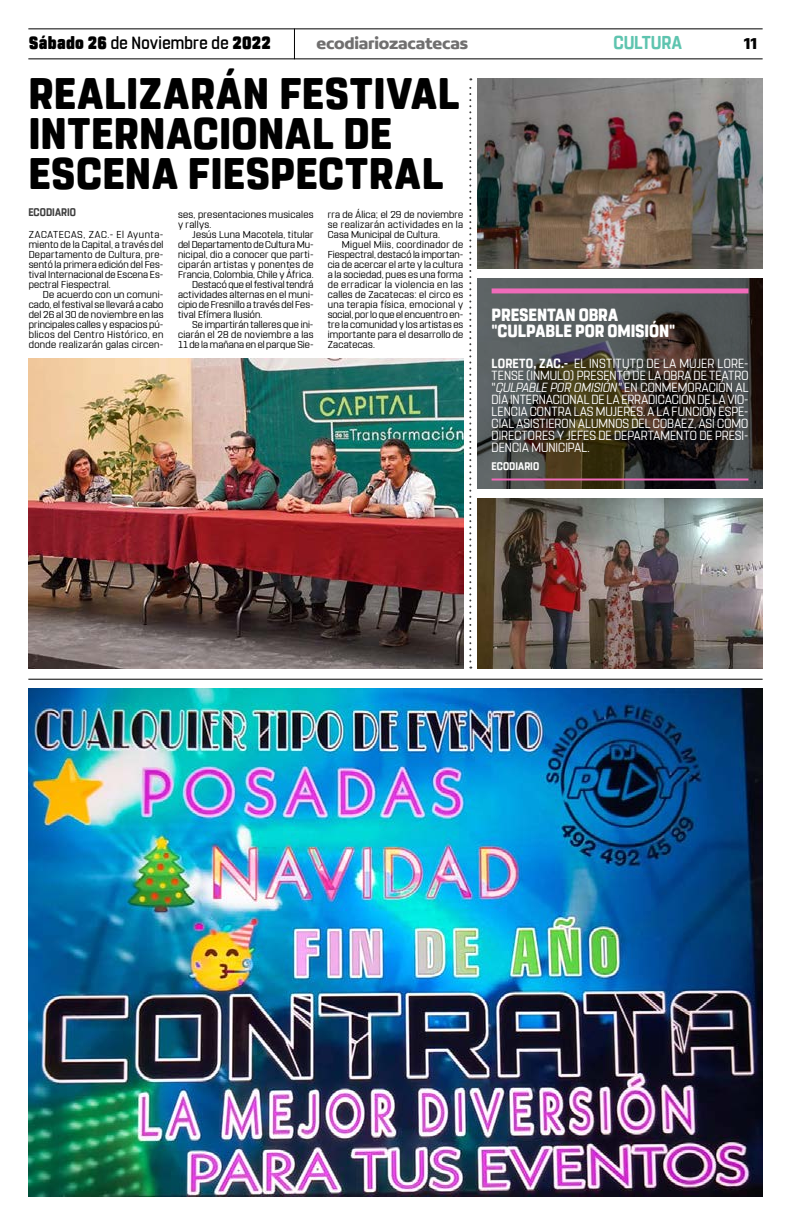
<style>
.page{position:relative;width:791px;height:1225px;background:#fff}
.page>*{position:absolute;margin:0;border:0;box-sizing:border-box;transform-origin:0 0}
.t1{font:800 44px/40px "Rohn Rounded";letter-spacing:.015em;color:#000;scale:.95 1}
.t2{font:700 18.6px "Rohn Rounded";letter-spacing:-.01em;color:#5ec4af;scale:.91 1}
.t3{font:800 17.6px/16px "Rohn Rounded";letter-spacing:-.005em;color:#fff;scale:.91 1}
.t4{font:500 17.6px "Rohn Rounded";letter-spacing:.015em;color:#000;scale:.91 1}
.t5{font:700 16.9px "Concord";letter-spacing:-.01em;color:#706f6f}
.t6{font:700 16.9px "Concord";color:#000}
.t7{font:13.2px/12px "Rohn Rounded";letter-spacing:.005em;color:#fff;text-align:justify;scale:.91 1}
.t8{font:700 11px "Rohn Rounded";letter-spacing:.005em;color:#3d3d3d;scale:.91 1}
.t9{font:700 11px "Rohn Rounded";letter-spacing:.005em;color:#fff;scale:.91 1}
.t10{font:10px/10px "Rohn Rounded";letter-spacing:.02em;color:#000;text-align:justify}
.t11{font:10px "Rohn Rounded";color:#000}
.s1{font-weight:900}
.s2{font-weight:700}
.s3{font-style:italic}
</style>
<div class="page">
<hr style="left:28px;top:28px;width:735px;height:1px;background:#000">
<hr style="left:28px;top:58px;width:735px;height:1px;background:#000">
<hr style="left:294px;top:29px;width:1px;height:30px;background:#000">
<svg style="left:469px;top:78px;width:2px;height:590px"></svg>
<img style="left:28px;top:688px;width:735px;height:508px">
<hr style="left:28px;top:678px;width:735px;height:1px;background:#000">
<img style="left:28px;top:358px;width:435px;height:310px">
<img style="left:477px;top:78px;width:286px;height:190px">
<img style="left:477px;top:498px;width:286px;height:170px">
<svg style="left:477px;top:278px;width:286px;height:210px;background:#403e39"></svg>
<div style="left:492px;top:288px;width:256px;height:5px;background:#f06bba"></div>
<hr style="left:492px;top:478px;width:256px;height:2px;background:#f06bba">
<h3 class="t4" style="left:29px;top:33px;width:267px"><span class="s1">Sábado 26</span> de Noviembre de <span class="s1">2022</span></h3>
<h3 class="t5" style="left:316px;top:33px;width:153px">ecodiariozacatecas</h3>
<h2 class="t2" style="left:613px;top:32px;width:77px">CULTURA</h2>
<h3 class="t6" style="left:744px;top:33px;width:15px">11</h3>
<h1 class="t1" style="left:28px;top:75px;width:455px">REALIZARÁN FESTIVAL<br>INTERNACIONAL DE<br>ESCENA FIESPECTRAL</h1>
<p class="t8" style="left:28px;top:206px;width:54px">ECODIARIO</p>
<p class="t10" style="left:178px;top:210px;width:137px">ses, presentaciones musicales y rallys.</p>
<p class="t10" style="left:192px;top:230px;width:123px">Jesús Luna Macotela, titular</p>
<p class="t11" style="left:178px;top:239px;width:137px">del Departamento de Cultura Mu-</p>
<p class="t10" style="left:178px;top:250px;width:137px">nicipal, dio a conocer que parti-</p>
<p class="t10" style="left:178px;top:260px;width:137px">ciparán artistas y ponentes de</p>
<p class="t10" style="left:178px;top:270px;width:137px">Francia, Colombia, Chile y África.</p>
<p class="t10" style="left:192px;top:280px;width:123px">Destacó que el festival tendrá</p>
<p class="t10" style="left:178px;top:290px;width:137px">actividades alternas en el muni-</p>
<p class="t11" style="left:178px;top:299px;width:137px">cipio de Fresnillo a través del Fes-</p>
<p class="t10" style="left:178px;top:310px;width:86px">tival Efímera Ilusión.</p>
<p class="t10" style="left:192px;top:320px;width:123px">Se impartirán talleres que ini-</p>
<p class="t10" style="left:178px;top:330px;width:137px">ciarán el 28 de noviembre a las</p>
<p class="t11" style="left:178px;top:339px;width:137px">11 de la mañana en el parque Sie-</p>
<p class="t10" style="left:29px;top:230px;width:136px">ZACATECAS, ZAC.- El Ayunta&shy;miento de la Capital, a través del Departamento de Cultura, pre&shy;sentó la primera edición del Fes&shy;tival Internacional de Escena Es&shy;pectral Fiespectral.</p>
<p class="t10" style="left:29px;top:290px;width:136px;text-indent:14px">De acuerdo con un comuni&shy;cado, el festival se llevará a cabo del 26 al 30 de noviembre en las principales calles y espacios pú&shy;blicos del Centro Histórico, en donde realizarán galas circen-</p>
<p class="t10" style="left:328px;top:210px;width:137px">rra de Álica; el 29 de noviembre se realizarán actividades en la Casa Municipal de Cultura.</p>
<p class="t10" style="left:328px;top:240px;width:137px;text-indent:14px">Miguel Miis, coordinador de Fiespectral, destacó la importan&shy;cia de acercar el arte y la cultura a la sociedad, pues es una forma de erradicar la violencia en las calles de Zacatecas: el circo es una terapia física, emocional y social, por lo que el encuentro en&shy;tre la comunidad y los artistas es importante para el desarrollo de Zacatecas.</p>
<h3 class="t3" style="left:492px;top:307px;width:203px">PRESENTAN OBRA "CULPABLE POR OMISIÓN"</h3>
<p class="t7" style="left:492px;top:357px;width:284px"><span class="s2">LORETO, ZAC.-</span> EL INSTITUTO DE LA MUJER LORE-TENSE (INMULO) PRESENTÓ DE LA OBRA DE TEATRO "<span class="s3">CULPABLE POR OMISIÓN"</span> EN CONMEMORACIÓN AL DÍA INTERNACIONAL DE LA ERRADICACIÓN DE LA VIO-LENCIA CONTRA LAS MUJERES. A LA FUNCIÓN ESPE-CIAL ASISTIERON ALUMNOS DEL COBAEZ, ASÍ COMO DIRECTORES Y JEFES DE DEPARTAMENTO DE PRESI-DENCIA MUNICIPAL.</p>
<p class="t9" style="left:492px;top:460px;width:54px">ECODIARIO</p>
</div>
